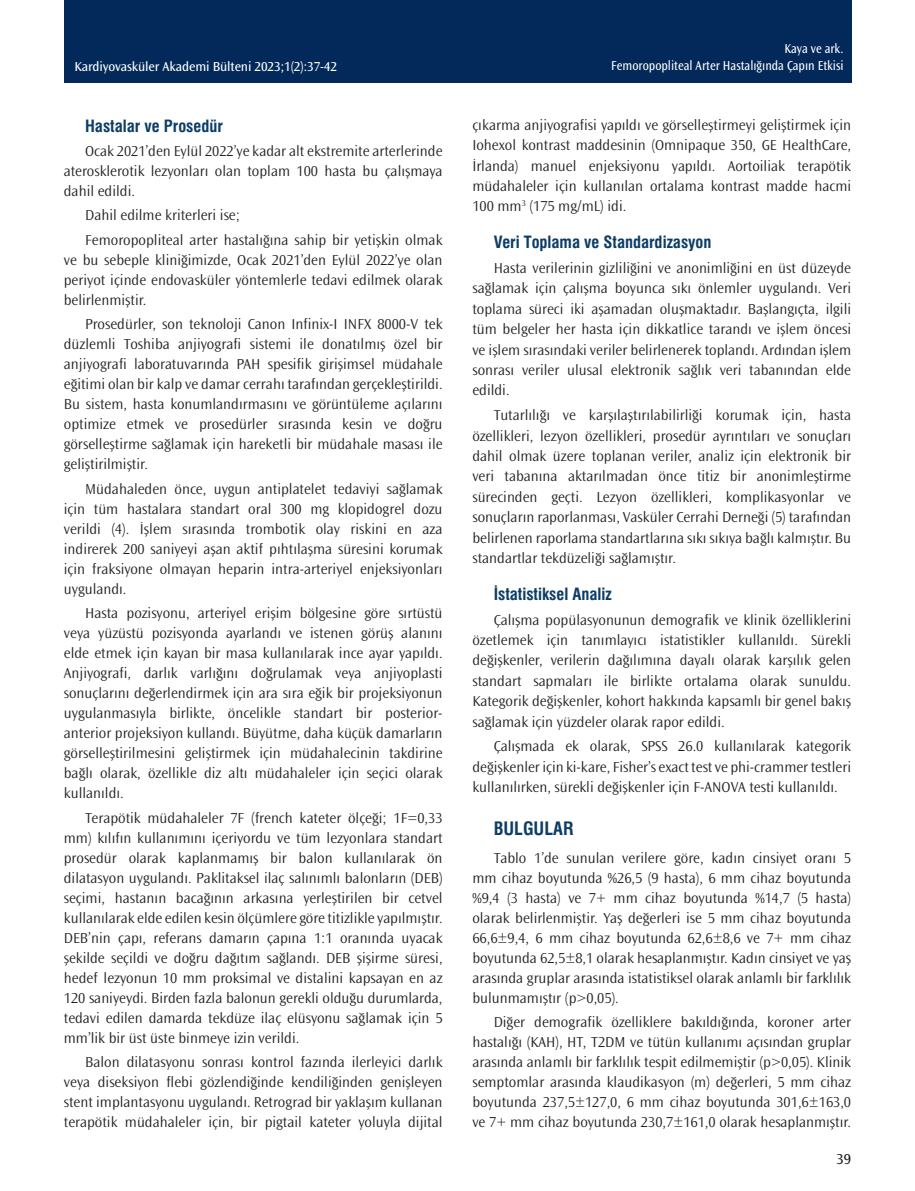
<style>
.page{position:relative;width:915px;height:1191px;background:#fff}
.page>*{position:absolute;margin:0;border:0;box-sizing:border-box;transform-origin:0 0}
.BUYUK_BASLIK{font:18px "Swiss Condensed Bold Tr";color:#0d3d66}
.ARA_BASLIK{font:16.5px "Swiss Condensed Bold Tr";color:#0d3d66}
.YAZI{font:300 15px/20px "Ocean Sans Std";color:#231f20;text-align:justify}
.t1{font:15px "Ocean Sans Std";color:#231f20}
.t2{font:13.5px "Ocean Sans Std";color:#fff;scale:.9 1}
.t3{font:13.5px "Ocean Sans Std";color:#fff}
</style>
<div class="page">
<div style="left:64px;top:0;width:786px;height:83px;background:#022959"></div>
<p class="t2" style="left:784px;top:42px;width:67px">Kaya ve ark.</p>
<p class="t3" style="left:74px;top:59px;width:264px">Kardiyovasküler Akademi Bülteni 2023;1(2):37-42</p>
<p class="t2" style="left:611px;top:58px;width:259px">Femoropopliteal Arter Hastalığında Çapın Etkisi</p>
<p class="ARA_BASLIK" style="left:85px;top:116px;width:139px">Hastalar ve Prosedür</p>
<p class="YAZI" style="left:64px;top:141px;width:380px;text-indent:21px">Ocak 2021’den Eylül 2022’ye kadar alt ekstremite arterlerinde aterosklerotik lezyonları olan toplam 100 hasta bu çalışmaya dahil edildi.</p>
<p class="YAZI" style="left:85px;top:206px;width:156px">Dahil edilme kriterleri ise;</p>
<p class="YAZI" style="left:64px;top:230px;width:380px;text-indent:21px">Femoropopliteal arter hastalığına sahip bir yetişkin olmak ve bu sebeple kliniğimizde, Ocak 2021’den Eylül 2022’ye olan periyot içinde endovasküler yöntemlerle tedavi edilmek olarak belirlenmiştir.</p>
<p class="YAZI" style="left:64px;top:314px;width:380px;text-indent:21px">Prosedürler, son teknoloji Canon Infinix-I INFX 8000-V tek düzlemli Toshiba anjiyografi sistemi ile donatılmış özel bir anjiyografi laboratuvarında PAH spesifik girişimsel müdahale eğitimi olan bir kalp ve damar cerrahı tarafından gerçekleştirildi.<br>Bu sistem, hasta konumlandırmasını ve görüntüleme açılarını optimize etmek ve prosedürler sırasında kesin ve doğru görselleştirme sağlamak için hareketli bir müdahale masası ile geliştirilmiştir.</p>
<p class="YAZI" style="left:64px;top:479px;width:380px;text-indent:21px">Müdahaleden önce, uygun antiplatelet tedaviyi sağlamak için tüm hastalara standart oral 300 mg klopidogrel dozu verildi (4). İşlem sırasında trombotik olay riskini en aza indirerek 200 saniyeyi aşan aktif pıhtılaşma süresini korumak için fraksiyone olmayan heparin intra-arteriyel enjeksiyonları uygulandı.</p>
<p class="YAZI" style="left:64px;top:603px;width:380px;text-indent:21px">Hasta pozisyonu, arteriyel erişim bölgesine göre sırtüstü veya yüzüstü pozisyonda ayarlandı ve istenen görüş alanını elde etmek için kayan bir masa kullanılarak ince ayar yapıldı.<br>Anjiyografi, darlık varlığını doğrulamak veya anjiyoplasti sonuçlarını değerlendirmek için ara sıra eğik bir projeksiyonun uygulanmasıyla birlikte, öncelikle standart bir posterior&shy;anterior projeksiyon kullandı. Büyütme, daha küçük damarların görselleştirilmesini geliştirmek için müdahalecinin takdirine bağlı olarak, özellikle diz altı müdahaleler için seçici olarak kullanıldı.</p>
<p class="YAZI" style="left:64px;top:808px;width:380px;text-indent:21px">Terapötik müdahaleler 7F (french kateter ölçeği; 1F=0,33 mm) kılıfın kullanımını içeriyordu ve tüm lezyonlara standart prosedür olarak kaplanmamış bir balon kullanılarak ön dilatasyon uygulandı. Paklitaksel ilaç salınımlı balonların (DEB) seçimi, hastanın bacağının arkasına yerleştirilen bir cetvel kullanılarak elde edilen kesin ölçümlere göre titizlikle yapılmıştır.<br>DEB’nin çapı, referans damarın çapına 1:1 oranında uyacak şekilde seçildi ve doğru dağıtım sağlandı. DEB şişirme süresi, hedef lezyonun 10 mm proksimal ve distalini kapsayan en az 120 saniyeydi. Birden fazla balonun gerekli olduğu durumlarda, tedavi edilen damarda tekdüze ilaç elüsyonu sağlamak için 5 mm’lik bir üst üste binmeye izin verildi.</p>
<p class="YAZI" style="left:64px;top:1052px;width:380px;text-indent:21px">Balon dilatasyonu sonrası kontrol fazında ilerleyici darlık veya diseksiyon flebi gözlendiğinde kendiliğinden genişleyen stent implantasyonu uygulandı. Retrograd bir yaklaşım kullanan terapötik müdahaleler için, bir pigtail kateter yoluyla dijital</p>
<p class="YAZI" style="left:472px;top:115px;width:380px;line-height:20.4px">çıkarma anjiyografisi yapıldı ve görselleştirmeyi geliştirmek için Iohexol kontrast maddesinin (Omnipaque 350, GE HealthCare, İrlanda) manuel enjeksiyonu yapıldı. Aortoiliak terapötik müdahaleler için kullanılan ortalama kontrast madde hacmi 100 mm<sup>3</sup> (175 mg/mL) idi.</p>
<p class="ARA_BASLIK" style="left:493px;top:232px;width:219px">Veri Toplama ve Standardizasyon</p>
<p class="YAZI" style="left:472px;top:258px;width:380px;line-height:20.4px;text-indent:21px">Hasta verilerinin gizliliğini ve anonimliğini en üst düzeyde sağlamak için çalışma boyunca sıkı önlemler uygulandı. Veri toplama süreci iki aşamadan oluşmaktadır. Başlangıçta, ilgili tüm belgeler her hasta için dikkatlice tarandı ve işlem öncesi ve işlem sırasındaki veriler belirlenerek toplandı. Ardından işlem sonrası veriler ulusal elektronik sağlık veri tabanından elde edildi.</p>
<p class="YAZI" style="left:472px;top:405px;width:380px;line-height:20.4px;text-indent:21px">Tutarlılığı ve karşılaştırılabilirliği korumak için, hasta özellikleri, lezyon özellikleri, prosedür ayrıntıları ve sonuçları dahil olmak üzere toplanan veriler, analiz için elektronik bir veri tabanına aktarılmadan önce titiz bir anonimleştirme sürecinden geçti. Lezyon özellikleri, komplikasyonlar ve sonuçların raporlanması, Vasküler Cerrahi Derneği (5) tarafından belirlenen raporlama standartlarına sıkı sıkıya bağlı kalmıştır. Bu standartlar tekdüzeliği sağlamıştır.</p>
<p class="ARA_BASLIK" style="left:493px;top:584px;width:120px">İstatistiksel Analiz</p>
<p class="YAZI" style="left:472px;top:609px;width:380px;line-height:20.4px;text-indent:21px">Çalışma popülasyonunun demografik ve klinik özelliklerini özetlemek için tanımlayıcı istatistikler kullanıldı. Sürekli değişkenler, verilerin dağılımına dayalı olarak karşılık gelen standart sapmaları ile birlikte ortalama olarak sunuldu.<br>Kategorik değişkenler, kohort hakkında kapsamlı bir genel bakış sağlamak için yüzdeler olarak rapor edildi.</p>
<p class="YAZI" style="left:472px;top:736px;width:380px;line-height:20.4px;text-indent:21px">Çalışmada ek olarak, SPSS 26.0 kullanılarak kategorik değişkenler için ki-kare, Fisher’s exact test ve phi-crammer testleri kullanılırken, sürekli değişkenler için F-ANOVA testi kullanıldı.</p>
<p class="BUYUK_BASLIK" style="left:493px;top:817px;width:81px">BULGULAR</p>
<p class="YAZI" style="left:472px;top:848px;width:380px;text-indent:21px">Tablo 1’de sunulan verilere göre, kadın cinsiyet oranı 5 mm cihaz boyutunda %26,5 (9 hasta), 6 mm cihaz boyutunda %9,4 (3 hasta) ve 7+ mm cihaz boyutunda %14,7 (5 hasta) olarak belirlenmiştir. Yaş değerleri ise 5 mm cihaz boyutunda 66,6±9,4, 6 mm cihaz boyutunda 62,6±8,6 ve 7+ mm cihaz boyutunda 62,5±8,1 olarak hesaplanmıştır. Kadın cinsiyet ve yaş arasında gruplar arasında istatistiksel olarak anlamlı bir farklılık bulunmamıştır (p&gt;0,05).</p>
<p class="YAZI" style="left:472px;top:1012px;width:380px;text-indent:21px">Diğer demografik özelliklere bakıldığında, koroner arter hastalığı (KAH), HT, T2DM ve tütün kullanımı açısından gruplar arasında anlamlı bir farklılık tespit edilmemiştir (p&gt;0,05). Klinik semptomlar arasında klaudikasyon (m) değerleri, 5 mm cihaz boyutunda 237,5±127,0, 6 mm cihaz boyutunda 301,6±163,0 ve 7+ mm cihaz boyutunda 230,7±161,0 olarak hesaplanmıştır.</p>
<p class="t1" style="left:836px;top:1150px;width:16px">39</p>
</div>
